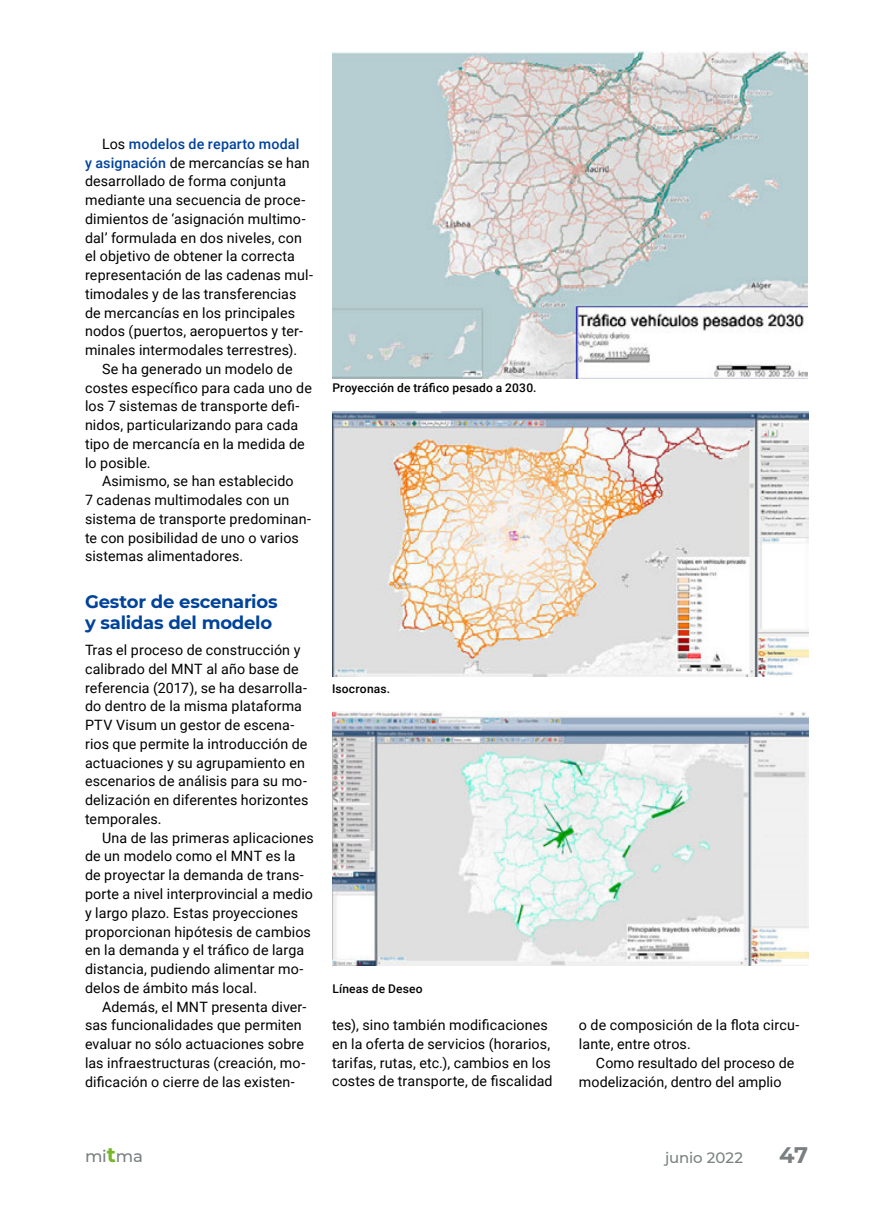
<style>
.page{position:relative;width:893px;height:1212px;background:#fff}
.page>*{position:absolute;margin:0;border:0;box-sizing:border-box;transform-origin:0 0}
.t1{font:700 22.5px "Montserrat";color:#7a8081}
.t2{font:700 18px/21px "Montserrat";letter-spacing:-.015em;color:#00439a}
.t3{font:500 16.5px "Montserrat";color:#7a8081}
.t4{font:500 15px "Montserrat";letter-spacing:-.005em;color:#7a8081}
.t5{font:14.25px/18.8px "Roboto";letter-spacing:.01em;color:#000}
.t6{font:500 12px "Roboto";letter-spacing:.015em;color:#000}
.s1{font-weight:500;color:#00439a}
.s2{font-weight:700;font-size:21px;color:#76b828}
</style>
<div class="page">
<img style="left:332px;top:52px;width:476px;height:327px">
<img style="left:332px;top:411px;width:476px;height:265px">
<img style="left:332px;top:711px;width:477px;height:254px">
<p class="t5" style="left:85px;top:134px;width:229px;text-indent:17px">Los <span class="s1">modelos de reparto modal<br>y asignación</span> de mercancías se han desarrollado de forma conjunta mediante una secuencia de proce&shy;dimientos de ‘asignación multimo&shy;dal’ formulada en dos niveles, con el objetivo de obtener la correcta representación de las cadenas mul&shy;timodales y de las transferencias de mercancías en los principales nodos (puertos, aeropuertos y ter&shy;minales intermodales terrestres).</p>
<p class="t5" style="left:85px;top:359px;width:228px;text-indent:17px">Se ha generado un modelo de costes específico para cada uno de los 7 sistemas de transporte defi&shy;nidos, particularizando para cada tipo de mercancía en la medida de lo posible.</p>
<p class="t5" style="left:85px;top:471px;width:228px;text-indent:17px">Asimismo, se han establecido<br>7 cadenas multimodales con un sistema de transporte predominan&shy;te con posibilidad de uno o varios sistemas alimentadores.</p>
<p class="t2" style="left:85px;top:590px;width:194px">Gestor de escenarios y salidas del modelo</p>
<p class="t5" style="left:85px;top:640px;width:225px">Tras el proceso de construcción y calibrado del MNT al año base de referencia (2017), se ha desarrolla&shy;do dentro de la misma plataforma<br>PTV Visum un gestor de escena&shy;rios que permite la introducción de actuaciones y su agrupamiento en escenarios de análisis para su mo&shy;delización en diferentes horizontes temporales.</p>
<p class="t5" style="left:85px;top:828px;width:230px;text-indent:17px">Una de las primeras aplicaciones de un modelo como el MNT es la de proyectar la demanda de trans&shy;porte a nivel interprovincial a medio y largo plazo. Estas proyecciones proporcionan hipótesis de cambios en la demanda y el tráfico de larga distancia, pudiendo alimentar mo&shy;delos de ámbito más local.</p>
<p class="t5" style="left:85px;top:996px;width:223px;text-indent:17px">Además, el MNT presenta diver&shy;sas funcionalidades que permiten evaluar no sólo actuaciones sobre las infraestructuras (creación, mo&shy;dificación o cierre de las existen-</p>
<p class="t6" style="left:332px;top:380px;width:206px">Proyección de tráfico pesado a 2030.</p>
<p class="t6" style="left:332px;top:680px;width:60px">Isocronas.</p>
<p class="t6" style="left:332px;top:980px;width:92px">Líneas de Deseo</p>
<p class="t5" style="left:332px;top:1015px;width:217px">tes), sino también modificaciones</p>
<p class="t5" style="left:579px;top:1015px;width:222px">o de composición de la flota circu-</p>
<p class="t5" style="left:332px;top:1034px;width:220px">en la oferta de servicios (horarios,</p>
<p class="t5" style="left:579px;top:1034px;width:113px">lante, entre otros.</p>
<p class="t5" style="left:332px;top:1053px;width:220px">tarifas, rutas, etc.), cambios en los</p>
<p class="t5" style="left:596px;top:1053px;width:200px">Como resultado del proceso de</p>
<p class="t5" style="left:332px;top:1071px;width:222px">costes de transporte, de fiscalidad</p>
<p class="t5" style="left:579px;top:1071px;width:204px">modelización, dentro del amplio</p>
<p class="t3" style="left:85px;top:1144px;width:59px">mi<span class="s2">t</span>ma</p>
<p class="t4" style="left:665px;top:1147px;width:79px">junio 2022</p>
<h1 class="t1" style="left:779px;top:1139px;width:30px">47</h1>
</div>
